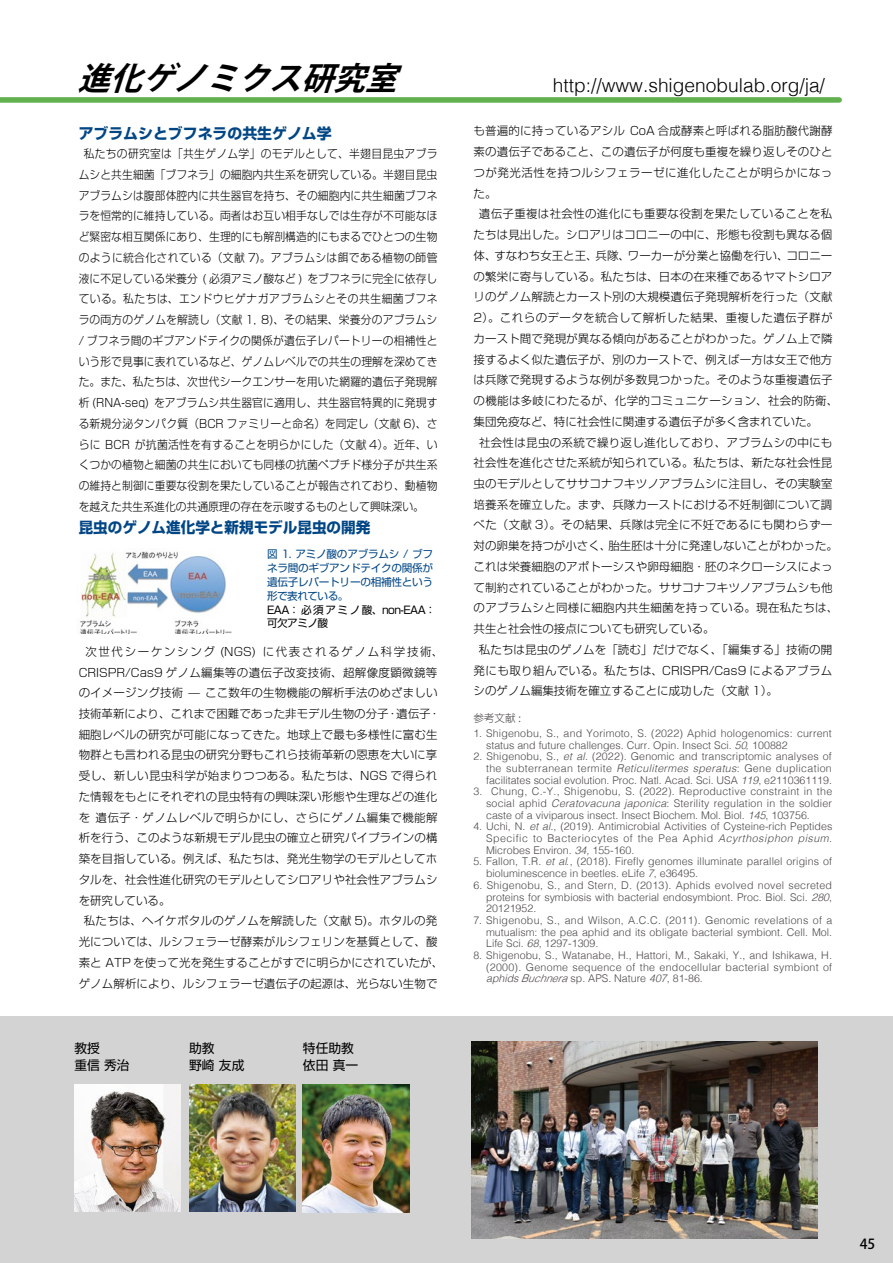
<style>
.page{position:relative;width:893px;height:1263px;background:#fff}
.page>*{position:absolute;margin:0;border:0;box-sizing:border-box;transform-origin:0 0}
.t1{font:italic 700 31.95px "Koz Go Pro";color:#000}
.t2{font:300 19.2px "Helvetica";color:#000}
.t3{font:700 14.85px "Shin Go Pro";color:#004685}
.t4{font:500 13.8px "Koz Go Pro";color:#000}
.t5{font:12.75px/17px "Shin Go Pro";color:#000}
.t6{font:300 11.55px "Shin Go Pro";letter-spacing:.01em;color:#000}
.t7{font:300 11.55px/20.7px "Shin Go Pro";letter-spacing:.01em;color:#000;text-align:justify;scale:.94 1}
.t8{font:300 11.55px "Shin Go Pro";letter-spacing:.03em;color:#000}
.t9{font:300 11.55px "Shin Go Pro";letter-spacing:.04em;color:#000}
.t10{font:300 11.55px "Shin Go Pro";letter-spacing:.035em;color:#000}
.t11{font:300 11.55px "Shin Go Pro";letter-spacing:.045em;color:#000}
.t12{font:300 11.55px "Shin Go Pro";letter-spacing:.145em;color:#000}
.t13{font:300 10.65px/11.7px "Helvetica";color:#4c4948;text-align:justify}
.t14{font:300 10.65px/11.7px "Helvetica";letter-spacing:.02em;color:#4c4948}
.t15{font:10.65px/13.8px "Shin Go Pro";letter-spacing:-.025em;color:#004685;text-align:justify}
.t16{font:10.65px/13.8px "Shin Go Pro";letter-spacing:-.05em;color:#000}
.t17{font:300 10.65px "Shin Go Pro";color:#4c4948}
.s1{font-family:"Koz Go Pro";font-weight:400}
.s2{font-style:italic}
</style>
<div class="page">
<div style="left:0;top:97px;width:839px;height:6px;background:#61b14e"></div>
<div style="left:0;top:1016px;width:893px;height:247px;background:#d3d3d4"></div>
<img style="left:80px;top:551px;width:152px;height:83px">
<img style="left:472px;top:1041px;width:345px;height:198px">
<img style="left:74px;top:1084px;width:107px;height:128px">
<img style="left:189px;top:1084px;width:107px;height:128px">
<img style="left:303px;top:1084px;width:106px;height:128px">
<h1 class="t1" style="left:78px;top:57px;width:335px">進化ゲノミクス研究室</h1>
<h3 class="t3" style="left:79px;top:121px;width:254px">アブラムシとブフネラの共生ゲノム学</h3>
<p class="t7" style="left:79px;top:142px;width:383px;text-indent:5px">私たちの研究室は「共生ゲノム学」のモデルとして、半翅目昆虫アブラムシと共生細菌「ブフネラ」の細胞内共生系を研究している。半翅目昆虫アブラムシは腹部体腔内に共生器官を持ち、その細胞内に共生細菌ブフネラを恒常的に維持している。両者はお互い相手なしでは生存が不可能なほど緊密な相互関係にあり、生理的にも解剖構造的にもまるでひとつの生物のように統合化されている（文献 7)。アブラムシは餌である植物の師管液に不足している栄養分 ( 必須アミノ酸など ) をブフネラに完全に依存している。私たちは、エンドウヒゲナガアブラムシとその共生細菌ブフネラの両方のゲノムを解読し（文献 1, 8)、その結果、栄養分のアブラムシ/ ブフネラ間のギブアンドテイクの関係が遺伝子レパートリーの相補性という形で見事に表れているなど、ゲノムレベルでの共生の理解を深めてきた。また、私たちは、次世代シークエンサーを用いた網羅的遺伝子発現解析 (RNA-seq) をアブラムシ共生器官に適用し、共生器官特異的に発現する新規分泌タンパク質（BCR ファミリーと命名）を同定し （文献 6)、さらに BCR が抗菌活性を有することを明らかにした（文献 4）。近年、いくつかの植物と細菌の共生においても同様の抗菌ペプチド様分子が共生系の維持と制御に重要な役割を果たしていることが報告されており、動植物を越えた共生系進化の共通原理の存在を示唆するものとして興味深い。</p>
<h3 class="t3" style="left:79px;top:515px;width:293px">昆虫のゲノム進化学と新規モデル昆虫の開発</h3>
<p class="t15" style="left:267px;top:546px;width:168px">図 1. アミノ酸のアブラムシ / ブフネラ間のギブアンドテイクの関係が遺伝子レパートリーの相補性という形で表れている。</p>
<p class="t16" style="left:267px;top:601px;width:170px">EAA：必須アミノ酸、non-EAA：可欠アミノ酸</p>
<p class="t12" style="left:85px;top:642px;width:359px">次世代シーケンシング (NGS) に代表されるゲノム科学技術、</p>
<p class="t8" style="left:79px;top:663px;width:360px">CRISPR/Cas9 ゲノム編集等の遺伝子改変技術、超解像度顕微鏡等</p>
<p class="t6" style="left:79px;top:683px;width:360px">のイメージング技術 — ここ数年の生物機能の解析手法のめざましい</p>
<p class="t6" style="left:79px;top:704px;width:363px">技術革新により、これまで困難であった非モデル生物の分子・遺伝子・</p>
<p class="t6" style="left:79px;top:725px;width:360px">細胞レベルの研究が可能になってきた。地球上で最も多様性に富む生</p>
<p class="t6" style="left:79px;top:746px;width:360px">物群とも言われる昆虫の研究分野もこれら技術革新の恩恵を大いに享</p>
<p class="t6" style="left:79px;top:766px;width:360px">受し、新しい昆虫科学が始まりつつある。私たちは、NGS で得られ</p>
<p class="t6" style="left:79px;top:787px;width:360px">た情報をもとにそれぞれの昆虫特有の興味深い形態や生理などの進化</p>
<p class="t8" style="left:79px;top:808px;width:360px">を 遺伝子・ゲノムレベルで明らかにし、さらにゲノム編集で機能解</p>
<p class="t6" style="left:79px;top:828px;width:360px">析を行う、このような新規モデル昆虫の確立と研究パイプラインの構</p>
<p class="t6" style="left:79px;top:849px;width:360px">築を目指している。例えば、私たちは、発光生物学のモデルとしてホ</p>
<p class="t6" style="left:79px;top:870px;width:360px">タルを、社会性進化研究のモデルとしてシロアリや社会性アブラムシ</p>
<p class="t6" style="left:79px;top:891px;width:93px">を研究している。</p>
<p class="t6" style="left:84px;top:911px;width:355px">私たちは、ヘイケボタルのゲノムを解読した （文献 5)。ホタルの発</p>
<p class="t6" style="left:79px;top:932px;width:360px">光については、ルシフェラーゼ酵素がルシフェリンを基質として、酸</p>
<p class="t6" style="left:79px;top:953px;width:366px">素と ATP を使って光を発生することがすでに明らかにされていたが、</p>
<p class="t6" style="left:79px;top:974px;width:360px">ゲノム解析により、ルシフェラーゼ遺伝子の起源は、光らない生物で</p>
<p class="t5" style="left:74px;top:1038px;width:57px">教授<br>重信 秀治</p>
<p class="t5" style="left:189px;top:1038px;width:57px">助教<br>野崎 友成</p>
<p class="t5" style="left:303px;top:1038px;width:57px">特任助教依田 真一</p>
<h2 class="t2" style="left:553px;top:69px;width:274px">http://www.shigenobulab.org/ja/</h2>
<p class="t6" style="left:474px;top:122px;width:360px">も普遍的に持っているアシル CoA 合成酵素と呼ばれる脂肪酸代謝酵</p>
<p class="t6" style="left:474px;top:142px;width:360px">素の遺伝子であること、この遺伝子が何度も重複を繰り返しそのひと</p>
<p class="t11" style="left:474px;top:163px;width:360px">つが発光活性を持つルシフェラーゼに進化したことが明らかになっ</p>
<p class="t6" style="left:474px;top:184px;width:24px">た。</p>
<p class="t6" style="left:479px;top:205px;width:355px">遺伝子重複は社会性の進化にも重要な役割を果たしていることを私</p>
<p class="t6" style="left:474px;top:225px;width:360px">たちは見出した。シロアリはコロニーの中に、形態も役割も異なる個</p>
<p class="t6" style="left:474px;top:246px;width:360px">体、すなわち女王と王、兵隊、ワーカーが分業と協働を行い、コロニー</p>
<p class="t6" style="left:474px;top:267px;width:360px">の繁栄に寄与している。私たちは、日本の在来種であるヤマトシロア</p>
<p class="t6" style="left:474px;top:287px;width:360px">リのゲノム解読とカースト別の大規模遺伝子発現解析を行った（文献</p>
<p class="t10" style="left:474px;top:308px;width:360px">2）。これらのデータを統合して解析した結果、重複した遺伝子群が</p>
<p class="t6" style="left:474px;top:329px;width:360px">カースト間で発現が異なる傾向があることがわかった。ゲノム上で隣</p>
<p class="t6" style="left:474px;top:350px;width:360px">接するよく似た遺伝子が、別のカーストで、例えば一方は女王で他方</p>
<p class="t6" style="left:474px;top:370px;width:360px">は兵隊で発現するような例が多数見つかった。そのような重複遺伝子</p>
<p class="t8" style="left:474px;top:391px;width:366px">の機能は多岐にわたるが、化学的コミュニケーション、社会的防衛、</p>
<p class="t6" style="left:474px;top:412px;width:346px">集団免疫など、特に社会性に関連する遺伝子が多く含まれていた。</p>
<p class="t8" style="left:479px;top:433px;width:355px">社会性は昆虫の系統で繰り返し進化しており、アブラムシの中にも</p>
<p class="t6" style="left:474px;top:453px;width:360px">社会性を進化させた系統が知られている。私たちは、新たな社会性昆</p>
<p class="t6" style="left:474px;top:474px;width:360px">虫のモデルとしてササコナフキツノアブラムシに注目し、その実験室</p>
<p class="t6" style="left:474px;top:495px;width:360px">培養系を確立した。まず、兵隊カーストにおける不妊制御について調</p>
<p class="t8" style="left:474px;top:516px;width:360px">べた（文献 3）。その結果、兵隊は完全に不妊であるにも関わらず一</p>
<p class="t6" style="left:474px;top:536px;width:366px">対の卵巣を持つが小さく、胎生胚は十分に発達しないことがわかった。</p>
<p class="t6" style="left:474px;top:557px;width:360px">これは栄養細胞のアポトーシスや卵母細胞・胚のネクローシスによっ</p>
<p class="t6" style="left:474px;top:578px;width:360px">て制約されていることがわかった。ササコナフキツノアブラムシも他</p>
<p class="t6" style="left:474px;top:598px;width:366px">のアブラムシと同様に細胞内共生細菌を持っている。現在私たちは、</p>
<p class="t6" style="left:474px;top:619px;width:243px">共生と社会性の接点についても研究している。</p>
<p class="t6" style="left:479px;top:640px;width:355px">私たちは昆虫のゲノムを「読む」だけでなく、「編集する」技術の開</p>
<p class="t9" style="left:474px;top:661px;width:360px">発にも取り組んでいる。私たちは、CRISPR/Cas9 によるアブラム</p>
<p class="t6" style="left:474px;top:681px;width:306px">シのゲノム編集技術を確立することに成功した（文献 1）。</p>
<p class="t17" style="left:473px;top:709px;width:49px">参考文献 <span class="s1">:</span></p>
<p class="t14" style="left:486px;top:726px;width:347px;text-indent:-13px">1. Shigenobu, S., and Yorimoto, S. (2022) Aphid hologenomics: current status and future challenges. Curr. Opin. Insect Sci. <span class="s2">50</span><span class="s2">,</span> 100882</p>
<p class="t13" style="left:486px;top:750px;width:347px;text-indent:-13px">2. Shigenobu, S., <span class="s2">et al</span>. (2022). Genomic and transcriptomic analyses of the subterranean termite <span class="s2">Reticulitermes speratus</span>: Gene duplication facilitates social evolution. Proc. Natl. Acad. Sci. USA <span class="s2">119</span>, e2110361119.</p>
<p class="t13" style="left:486px;top:785px;width:348px;text-indent:-13px">3. Chung, C.-Y., Shigenobu, S. (2022). Reproductive constraint in the social aphid <span class="s2">Ceratovacuna japonica</span>: Sterility regulation in the soldier caste of a viviparous insect. Insect Biochem. Mol. Biol. <span class="s2">145</span>, 103756.</p>
<p class="t13" style="left:486px;top:820px;width:348px;text-indent:-13px">4. Uchi, N. <span class="s2">et al.</span>, (2019). Antimicrobial Activities of Cysteine-rich Peptides Specific to Bacteriocytes of the Pea Aphid <span class="s2">Acyrthosiphon pisum</span>.<br>Microbes Environ. <span class="s2">34,</span> 155-160.</p>
<p class="t13" style="left:486px;top:855px;width:348px;text-indent:-13px">5. Fallon, T.R. <span class="s2">et al</span><span class="s2">.</span>, (2018). Firefly genomes illuminate parallel origins of bioluminescence in beetles. eLife <span class="s2">7</span>, e36495.</p>
<p class="t13" style="left:486px;top:878px;width:348px;text-indent:-13px">6. Shigenobu, S., and Stern, D. (2013). Aphids evolved novel secreted proteins for symbiosis with bacterial endosymbiont. Proc. Biol. Sci. <span class="s2">280</span>, 20121952.</p>
<p class="t13" style="left:486px;top:913px;width:348px;text-indent:-13px">7. Shigenobu, S., and Wilson, A.C.C. (2011). Genomic revelations of a mutualism: the pea aphid and its obligate bacterial symbiont. Cell. Mol.<br>Life Sci. <span class="s2">68</span>, 1297-1309.</p>
<p class="t13" style="left:486px;top:949px;width:348px;text-indent:-13px">8. Shigenobu, S., Watanabe, H., Hattori, M., Sakaki, Y., and Ishikawa, H. (2000). Genome sequence of the endocellular bacterial symbiont of <span class="s2">aphids Buchnera</span> sp. APS. Nature <span class="s2">407</span>, 81-86.</p>
<p class="t4" style="left:860px;top:1235px;width:17px">45</p>
</div>
